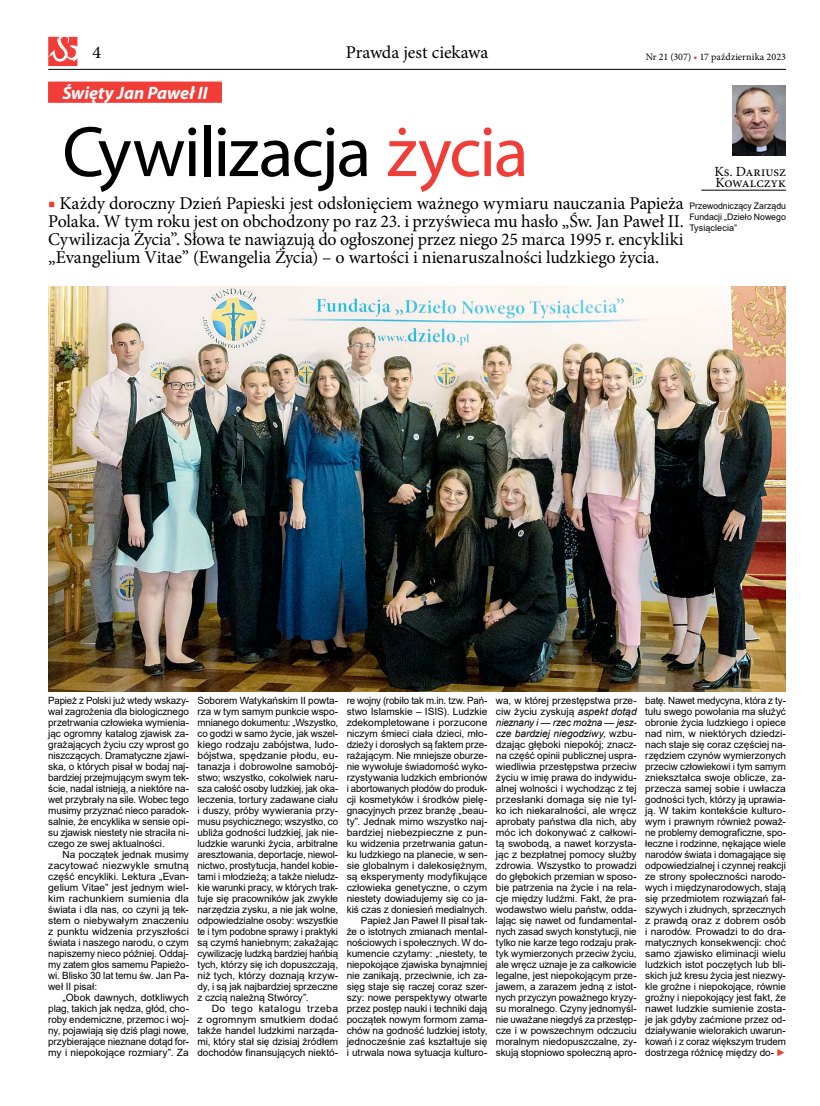
<style>
.page{position:relative;width:820px;height:1106px;background:#fff}
.page>*{position:absolute;margin:0;border:0;box-sizing:border-box;transform-origin:0 0}
.t1{font:72px "Myriad Pro";letter-spacing:-.03em;color:#000}
.t2{font:18px/18px "Minion Pro";letter-spacing:-.02em;color:#000;text-align:justify}
.t3{font:italic 700 18px "Myriad Pro";letter-spacing:-.005em;color:#fff}
.t4{font:14px/11px "Minion Pro";letter-spacing:.005em;color:#000}
.t5{font:10px/11px "Arial";letter-spacing:-.005em;color:#000;text-align:justify}
.t6{font:10px/11px "Arial";letter-spacing:-.005em;color:#000;text-align:justify;scale:1.04 1}
.t7{font:10px "Minion Pro";color:#000}
.t8{font:9px/11px "Arial";color:#000;text-align:justify;scale:.96 1}
.s1{color:#f13d37}
.s2{font-style:italic}
.s3{font-style:italic;color:#f13d37}
</style>
<div class="page">
<div style="left:48px;top:83px;width:174px;height:20px;background:#f35c57"></div>
<div style="left:48px;top:82px;width:174px;height:20px;background:#f13d37"></div>
<hr style="left:701px;top:190px;width:84px;height:1px;background:#000">
<img style="left:732px;top:85px;width:53px;height:71px">
<img style="left:48px;top:286px;width:737px;height:405px">
<hr style="left:48px;top:69px;width:737px;height:1px;background:#000">
<svg style="left:48px;top:37px;width:29px;height:29px"></svg>
<h2 class="t2" style="left:92px;top:43px;width:10px">4</h2>
<h2 class="t2" style="left:345px;top:43px;width:144px">Prawda jest ciekawa</h2>
<p class="t7" style="left:645px;top:50px;width:142px">Nr 21 (307) <span class="s1">•</span> 17 października 2023</p>
<h2 class="t3" style="left:62px;top:81px;width:147px">Święty Jan Paweł II</h2>
<h1 class="t1" style="left:62px;top:107px;width:467px">Cywilizacja <span class="s1">życia</span></h1>
<p class="t2" style="left:48px;top:194px;width:636px"><span class="s1">■</span> Każdy doroczny Dzień Papieski jest odsłonięciem ważnego wymiaru nauczania Papieża Polaka. W tym roku jest on obchodzony po raz 23. i przyświeca mu hasło „Św. Jan Paweł II.<br>Cywilizacja Życia”. Słowa te nawiązują do ogłoszonej przez niego 25 marca 1995 r. encykliki „Evangelium Vitae” (Ewangelia Życia) – o wartości i nienaruszalności ludzkiego życia.</p>
<h3 class="t4" style="left:714px;top:166px;width:73px">Ks. Dariusz<br>Kowalczyk</h3>
<p class="t8" style="left:689px;top:200px;width:102px">Przewodniczący Zarządu Fundacji „Dzieło Nowego Tysiąclecia”</p>
<p class="t5" style="left:48px;top:695px;width:142px">Papież z Polski już wtedy wskazy&shy;wał zagrożenia dla biologicznego przetrwania człowieka wymienia&shy;jąc ogromny katalog zjawisk za&shy;grażających życiu czy wprost go niszczących. Dramatyczne zjawi&shy;ska, o których pisał w bodaj naj&shy;bardziej przejmującym swym tek&shy;ście, nadal istnieją, a niektóre na&shy;wet przybrały na sile. Wobec tego musimy przyznać nieco paradok&shy;salnie, że encyklika w sensie opi&shy;su zjawisk niestety nie straciła ni&shy;czego ze swej aktualności.</p>
<p class="t5" style="left:48px;top:849px;width:142px;text-indent:14px">Na początek jednak musimy zacytować niezwykle smutną część encykliki. Lektura „Evan&shy;gelium Vitae” jest jednym wiel&shy;kim rachunkiem sumienia dla świata i dla nas, co czyni ją tek&shy;stem o niebywałym znaczeniu z punktu widzenia przyszłości świata i naszego narodu, o czym napiszemy nieco później. Oddaj&shy;my zatem głos samemu Papieżo&shy;wi. Blisko 30 lat temu św. Jan Pa&shy;weł II pisał:</p>
<p class="t5" style="left:48px;top:992px;width:142px;text-indent:14px">„Obok dawnych, dotkliwych plag, takich jak nędza, głód, cho&shy;roby endemiczne, przemoc i woj&shy;ny, pojawiają się dziś plagi nowe, przybierające nieznane dotąd for&shy;my i niepokojące rozmiary”. Za</p>
<p class="t5" style="left:197px;top:695px;width:142px">Soborem Watykańskim II powta&shy;rza w tym samym punkcie wspo&shy;mnianego dokumentu: „Wszystko, co godzi w samo życie, jak wszel&shy;kiego rodzaju zabójstwa, ludo&shy;bójstwa, spędzanie płodu, eu&shy;tanazja i dobrowolne samobój&shy;stwo; wszystko, cokolwiek naru&shy;sza całość osoby ludzkiej, jak oka&shy;leczenia, tortury zadawane ciału i duszy, próby wywierania przy&shy;musu psychicznego; wszystko, co ubliża godności ludzkiej, jak nie&shy;ludzkie warunki życia, arbitralne aresztowania, deportacje, niewol&shy;nictwo, prostytucja, handel kobie&shy;tami i młodzieżą; a także nieludz&shy;kie warunki pracy, w których trak&shy;tuje się pracowników jak zwykłe narzędzia zysku, a nie jak wolne, odpowiedzialne osoby: wszystkie te i tym podobne sprawy i praktyki są czymś haniebnym; zakażając cywilizację ludzką bardziej hańbią tych, którzy się ich dopuszczają, niż tych, którzy doznają krzyw&shy;dy, i są jak najbardziej sprzeczne z czcią należną Stwórcy”.</p>
<p class="t6" style="left:197px;top:1003px;width:137px;text-indent:14px">Do tego katalogu trzeba z ogromnym smutkiem dodać także handel ludzkimi narząda&shy;mi, który stał się dzisiaj źródłem dochodów finansujących niektó-</p>
<p class="t5" style="left:346px;top:695px;width:142px;text-align:right">re wojny (robiło tak m.in. tzw. Pań&shy;stwo Islamskie – ISIS). Ludzkie zdekompletowane i porzucone niczym śmieci ciała dzieci, mło&shy;dzieży i dorosłych są faktem prze&shy;rażającym. Nie mniejsze oburze&shy;nie wywołuje świadomość wyko&shy;rzystywania ludzkich embrionów i abortowanych płodów do produk&shy;cji kosmetyków i środków pielę&shy;gnacyjnych przez branżę „beau&shy;ty”. Jednak mimo wszystko naj&shy;bardziej niebezpieczne z pun&shy;ku widzenia przetrwania gatun&shy;ku ludzkiego na planecie, w sen&shy;sie globalnym i dalekosiężnym, są eksperymenty modyfikujące człowieka genetyczne, o czym niestety dowiadujemy się co ja&shy;kiś czas z doniesień medialnych.<br>Papież Jan Paweł II pisał tak-<br>że o istotnych zmianach mental&shy;nościowych i społecznych. W do&shy;kumencie czytamy: „niestety, te niepokojące zjawiska bynajmniej nie zanikają, przeciwnie, ich za&shy;sięg staje się raczej coraz szer&shy;szy: nowe perspektywy otwarte przez postęp nauki i techniki dają początek nowym formom zama&shy;chów na godność ludzkiej istoty, jednocześnie zaś kształtuje się i utrwala nowa sytuacja kulturo-</p>
<p class="t5" style="left:495px;top:695px;width:142px">wa, w której przestępstwa prze&shy;ciw życiu zyskują <span class="s2">aspekt dotąd nieznany i — rzec można — jesz&shy;cze bardziej niegodziwy</span>, wzbu&shy;dzając głęboki niepokój; znacz&shy;na część opinii publicznej uspra&shy;wiedliwia przestępstwa przeciw życiu w imię prawa do indywidu&shy;alnej wolności i wychodząc z tej przesłanki domaga się nie tyl&shy;ko ich niekaralności, ale wręcz aprobaty państwa dla nich, aby móc ich dokonywać z całkowi&shy;tą swobodą, a nawet korzysta&shy;jąc z bezpłatnej pomocy służby zdrowia. Wszystko to prowadzi do głębokich przemian w sposo&shy;bie patrzenia na życie i na rela&shy;cje między ludźmi. Fakt, że pra&shy;wodawstwo wielu państw, odda&shy;lając się nawet od fundamental&shy;nych zasad swych konstytucji, nie tylko nie karze tego rodzaju prak&shy;tyk wymierzonych przeciw życiu, ale wręcz uznaje je za całkowicie legalne, jest niepokojącym prze&shy;jawem, a zarazem jedną z istot&shy;nych przyczyn poważnego kryzy&shy;su moralnego. Czyny jednomyśl&shy;nie uważane niegdyś za przestęp&shy;cze i w powszechnym odczuciu moralnym niedopuszczalne, zy&shy;skują stopniowo społeczną apro-</p>
<p class="t5" style="left:645px;top:695px;width:142px">batę. Nawet medycyna, która z ty&shy;tułu swego powołania ma służyć obronie życia ludzkiego i opiece nad nim, w niektórych dziedzi&shy;nach staje się coraz częściej na&shy;rzędziem czynów wymierzonych przeciw człowiekowi i tym samym zniekształca swoje oblicze, za&shy;przecza samej sobie i uwłacza godności tych, którzy ją uprawia&shy;ją. W takim kontekście kulturo&shy;wym i prawnym również poważ&shy;ne problemy demograficzne, spo&shy;łeczne i rodzinne, nękające wiele narodów świata i domagające się odpowiedzialnej i czynnej reakcji ze strony społeczności narodo&shy;wych i międzynarodowych, stają się przedmiotem rozwiązań fał&shy;szywych i złudnych, sprzecznych z prawdą oraz z dobrem osób i narodów. Prowadzi to do dra&shy;matycznych konsekwencji: choć samo zjawisko eliminacji wielu ludzkich istot poczętych lub bli&shy;skich już kresu życia jest niezwy&shy;kle groźne i niepokojące, równie groźny i niepokojący jest fakt, że nawet ludzkie sumienie zosta&shy;je jak gdyby zaćmione przez od&shy;działywanie wielorakich uwarun&shy;kowań i z coraz większym trudem dostrzega różnicę między do- <span class="s3">►</span></p>
</div>
